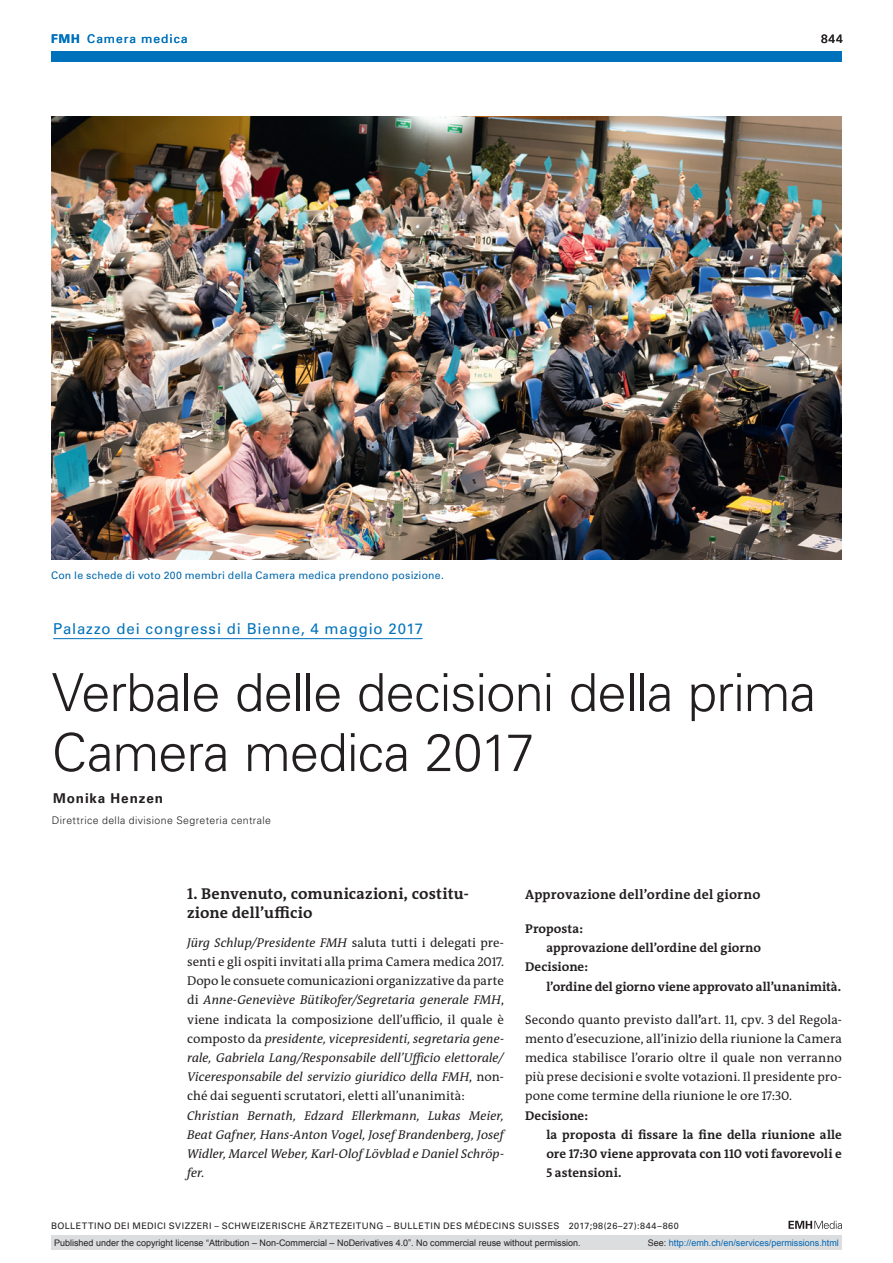
<style>
.page{position:relative;width:893px;height:1263px;background:#fff}
.page>*{position:absolute;margin:0;border:0;box-sizing:border-box;transform-origin:0 0}
.t1{font:300 52.5px/60px "Univers LT Std";letter-spacing:-.015em;color:#231f20}
.t2{font:700 15.75px/19.2px "The Antiqua B W7";letter-spacing:.01em;color:#231f20}
.t3{font:15px "Univers LT Std";letter-spacing:.055em;color:#0072bc}
.t4{font:700 13.5px "The Antiqua B W7";letter-spacing:.01em;color:#231f20}
.t5{font:700 13.5px "Univers LT Std";letter-spacing:.065em;color:#231f20}
.t6{font:12.75px/19.2px "The Antiqua B W5 Plain";letter-spacing:.005em;color:#231f20;text-align:justify}
.t7{font:700 12.75px/19.2px "The Antiqua B W7";color:#231f20}
.t8{font:italic 12.75px/19.2px "The Antiqua B W5 Plain";letter-spacing:.005em;color:#231f20;text-align:justify}
.t9{font:12px "Univers LT Std";letter-spacing:.085em;color:#0072bc}
.t10{font:12px "Univers LT Std";color:#231f20}
.t11{font:10.5px "Univers LT Std";letter-spacing:.025em;color:#0067aa}
.t12{font:300 10.5px "Univers LT Std";letter-spacing:.04em;color:#231f20}
.t13{font:9px "Arial";color:#231f20}
.t14{font:9px "Univers LT Std";letter-spacing:.05em;color:#231f20}
.t15{font:9px "Arial";color:#0166b3}
.s1{font-weight:700}
.s2{font-style:italic}
.s3{font-family:"The Antiqua B W7";font-weight:700}
.s4{color:#231f20}
</style>
<div class="page">
<svg style="left:788px;top:1221px;width:54px;height:8px"></svg>
<div style="left:51px;top:51px;width:791px;height:11px;background:#0072bc"></div>
<hr style="left:53px;top:638px;width:370px;height:1px;background:#0072bc">
<img style="left:51px;top:116px;width:791px;height:443px">
<div style="left:51px;top:1235px;width:791px;height:15px;background:#dcdddf"></div>
<p class="t9" style="left:51px;top:31px;width:138px"><span class="s1">FMH</span> Camera medica</p>
<p class="t10" style="left:821px;top:31px;width:23px">844</p>
<p class="t11" style="left:51px;top:569px;width:394px">Con le schede di voto 200 membri della Camera medica prendono posizione.</p>
<p class="t3" style="left:53px;top:620px;width:372px">Palazzo dei congressi di Bienne, 4 maggio 2017</p>
<h1 class="t1" style="left:52px;top:662px;width:766px">Verbale delle decisioni della prima<br>Camera medica 2017</h1>
<p class="t5" style="left:53px;top:790px;width:111px">Monika Henzen</p>
<p class="t12" style="left:52px;top:814px;width:221px">Direttrice della divisione Segreteria centrale</p>
<p class="t2" style="left:187px;top:884px;width:283px">1. Benvenuto, comunicazioni, costitu&shy;zione dell’ufficio</p>
<p class="t6" style="left:187px;top:933px;width:318px"><span class="s2">Jürg Schlup/Presidente FMH</span> saluta tutti i delegati pre&shy;senti e gli ospiti invitati alla prima Camera medica 2017.<br>Dopo le consuete comunicazioni organizzative da parte di <span class="s2">Anne-Geneviève Bütikofer/Segretaria generale FMH</span>, viene indicata la composizione dell’ufficio, il quale è composto da <span class="s2">presidente, vicepresidenti, segretaria gene&shy;rale, Gabriela Lang/Responsabile dell’Ufficio elettorale/ Viceresponsabile del servizio giuridico della FMH</span>, non&shy;ché dai seguenti scrutatori, eletti all’unanimità:</p>
<p class="t8" style="left:187px;top:1106px;width:318px">Christian Bernath, Edzard Ellerkmann, Lukas Meier, Beat Gafner, Hans-Anton Vogel, Josef Brandenberg, Josef Widler, Marcel Weber, Karl-Olof Lövblad e Daniel Schröp&shy;fer.</p>
<p class="t4" style="left:525px;top:885px;width:237px">Approvazione dell’ordine del giorno</p>
<p class="t7" style="left:525px;top:919px;width:59px">Proposta:</p>
<p class="t7" style="left:546px;top:938px;width:216px">approvazione dell’ordine del giorno</p>
<p class="t7" style="left:525px;top:957px;width:64px">Decisione:</p>
<p class="t7" style="left:546px;top:977px;width:296px">l’ordine del giorno viene approvato all’unanimità.</p>
<p class="t6" style="left:525px;top:1010px;width:318px">Secondo quanto previsto dall<span class="s3">’</span>art. 11, cpv. 3 del Regola&shy;mento d’esecuzione, all’inizio della riunione la Camera medica stabilisce l’orario oltre il quale non verranno più prese decisioni e svolte votazioni. Il presidente pro&shy;pone come termine della riunione le ore 17:30.</p>
<p class="t7" style="left:546px;top:1106px;width:297px;text-indent:-21px">Decisione:<br>la proposta di fissare la fine della riunione alle ore 17:30 viene approvata con 110 voti favorevoli e<br>5 astensioni.</p>
<p class="t14" style="left:51px;top:1220px;width:629px">BOLLETTINO DEI MEDICI SVIZZERI – SCHWEIZERISCHE ÄRZTEZEITUNG – BULLETIN DES MÉDECINS SUISSES 2017;98(26–27):844–860</p>
<p class="t13" style="left:54px;top:1237px;width:528px">Published under the copyright license “Attribution – Non-Commercial – NoDerivatives 4.0”. No commercial reuse without permission.</p>
<p class="t15" style="left:648px;top:1237px;width:193px"><span class="s4">See:</span> http://emh.ch/en/services/permissions.html</p>
</div>
